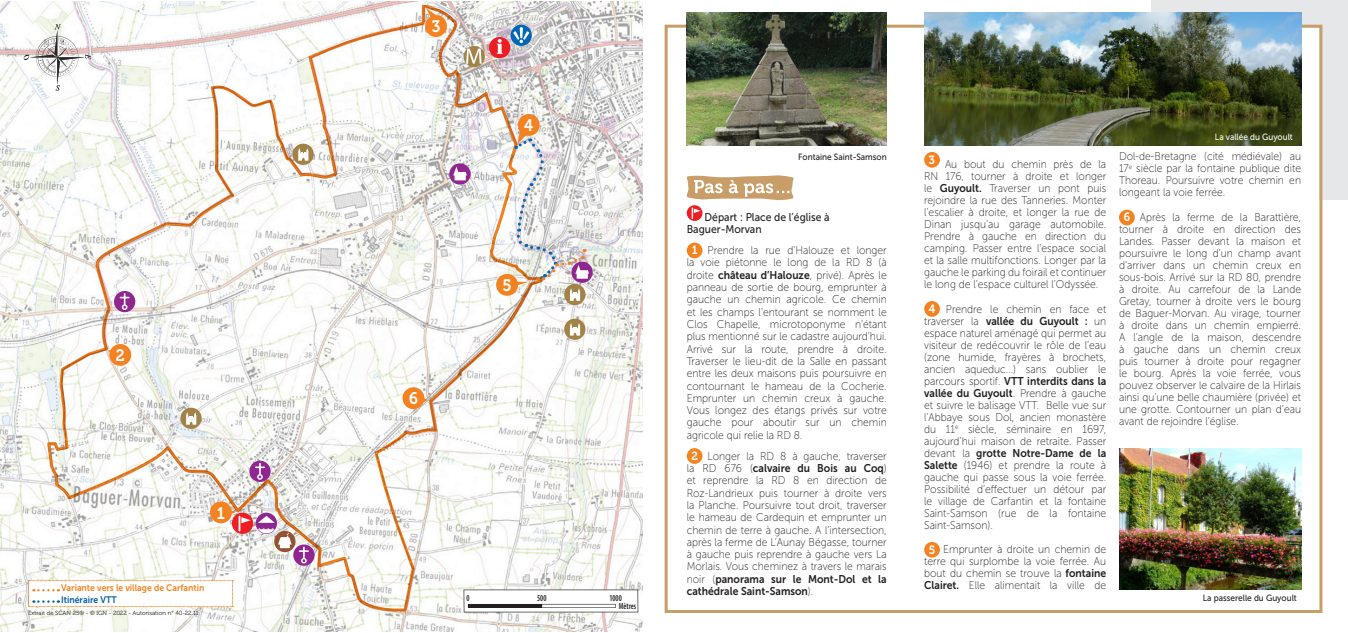
<style>
.page{position:relative;width:1348px;height:633px;background:#fff}
.page>*{position:absolute;margin:0;border:0;box-sizing:border-box;transform-origin:0 0}
.Titre_en_savoir_plus{font:16.65px "Museo 700";color:#fff;scale:.92 1}
.Titre_en_savoir_plus-2{font:12px "Museo 700";color:#fff;scale:.92 1}
.texte{font:11.25px/12px "Museo Sans 100";color:#231f20;text-align:justify;scale:.92 1}
.texte-2{font:11.25px/12.3px "Museo Sans 500";color:#231f20;scale:.92 1}
.texte-3{font:9.45px "Museo Sans 700";color:#f58220;scale:.92 1}
.texte-4{font:9.45px "Museo Sans 700";color:#015ca3;scale:.92 1}
.texte-5{font:9px "Museo Sans 500";color:#231f20;scale:.92 1}
.texte-6{font:9px "Museo Sans 500";color:#fff;scale:.92 1}
.t1{font:600 condensed 9px/7.9px "Myriad Pro";color:#231f20;scale:.85 1}
.t2{font:6px "Museo 300";color:#231f20}
.s1{font-family:"Museo Sans 700"}
</style>
<div class="page">
<img style="left:0;top:2px;width:642px;height:629px">
<svg style="left:46px;top:5px;width:499px;height:608px"></svg>
<svg style="left:28px;top:580px;width:205px;height:27px"></svg>
<div style="left:1151px;top:0;width:196px;height:27px;background:#e6e7e9"></div>
<div style="left:1319px;top:0;width:28px;height:199px;background:#e6e7e9"></div>
<svg style="left:686px;top:205px;width:16px;height:16px"></svg>
<svg style="left:686px;top:175px;width:108px;height:44px"></svg>
<div style="left:686px;top:242px;width:16px;height:16px;background:#f58220;border-radius:50%"></div>
<div style="left:686px;top:448px;width:16px;height:16px;background:#f58220;border-radius:50%"></div>
<div style="left:232px;top:512px;width:21px;height:22px;background:#ee1d23;border-radius:50%"></div>
<div style="left:210px;top:501px;width:22px;height:22px;background:#f58220;border-radius:50%"></div>
<div style="left:109px;top:344px;width:22px;height:22px;background:#f58220;border-radius:50%"></div>
<div style="left:496px;top:274px;width:22px;height:22px;background:#f58220;border-radius:50%"></div>
<div style="left:402px;top:387px;width:22px;height:22px;background:#f58220;border-radius:50%"></div>
<div style="left:425px;top:15px;width:22px;height:22px;background:#f58220;border-radius:50%"></div>
<div style="left:517px;top:114px;width:22px;height:22px;background:#f58220;border-radius:50%"></div>
<svg style="left:510px;top:25px;width:21px;height:21px"></svg>
<svg style="left:513px;top:27px;width:16px;height:16px"></svg>
<div style="left:293px;top:544px;width:21px;height:22px;background:#90268f;border-radius:50%"></div>
<svg style="left:299px;top:547px;width:9px;height:16px"></svg>
<svg style="left:249px;top:460px;width:21px;height:22px"></svg>
<svg style="left:256px;top:463px;width:8px;height:17px"></svg>
<div style="left:114px;top:291px;width:21px;height:21px;background:#90268f;border-radius:50%"></div>
<svg style="left:120px;top:294px;width:9px;height:16px"></svg>
<div style="left:571px;top:261px;width:21px;height:22px;background:#90268f;border-radius:50%"></div>
<svg style="left:449px;top:163px;width:21px;height:22px"></svg>
<svg style="left:453px;top:167px;width:13px;height:13px"></svg>
<svg style="left:274px;top:531px;width:21px;height:21px"></svg>
<div style="left:564px;top:284px;width:21px;height:21px;background:#a18347;border-radius:50%"></div>
<svg style="left:564px;top:318px;width:21px;height:22px"></svg>
<svg style="left:570px;top:323px;width:10px;height:12px"></svg>
<svg style="left:180px;top:407px;width:22px;height:22px"></svg>
<svg style="left:186px;top:412px;width:10px;height:12px"></svg>
<div style="left:292px;top:144px;width:22px;height:21px;background:#a18347;border-radius:50%"></div>
<svg style="left:298px;top:148px;width:10px;height:13px"></svg>
<svg style="left:256px;top:512px;width:21px;height:22px"></svg>
<svg style="left:257px;top:516px;width:35px;height:32px"></svg>
<svg style="left:463px;top:46px;width:22px;height:21px"></svg>
<svg style="left:466px;top:49px;width:15px;height:15px"></svg>
<div style="left:489px;top:37px;width:21px;height:21px;background:#ee1d23;border-radius:50%"></div>
<svg style="left:496px;top:39px;width:6px;height:15px"></svg>
<div style="left:924px;top:152px;width:15px;height:16px;background:#f58220;border-radius:50%"></div>
<div style="left:924px;top:301px;width:15px;height:16px;background:#f58220;border-radius:50%"></div>
<div style="left:924px;top:542px;width:15px;height:15px;background:#f58220;border-radius:50%"></div>
<div style="left:1118px;top:210px;width:16px;height:15px;background:#f58220;border-radius:50%"></div>
<img style="left:686px;top:12px;width:200px;height:134px">
<img style="left:924px;top:12px;width:376px;height:134px">
<svg style="left:426px;top:8px;width:10px;height:11px"></svg>
<svg style="left:230px;top:510px;width:21px;height:21px"></svg>
<svg style="left:423px;top:398px;width:5px;height:4px"></svg>
<svg style="left:463px;top:589px;width:175px;height:23px"></svg>
<svg style="left:24px;top:24px;width:67px;height:67px"></svg>
<svg style="left:514px;top:129px;width:75px;height:172px"></svg>
<img style="left:1119px;top:449px;width:181px;height:140px">
<p class="Titre_en_savoir_plus" style="left:116px;top:346px;width:11px">2</p>
<p class="Titre_en_savoir_plus" style="left:217px;top:503px;width:10px">1</p>
<p class="texte-3" style="left:61px;top:583px;width:157px">Variante vers le village de Carfantin</p>
<p class="texte-4" style="left:61px;top:594px;width:62px">Itinéraire VTT</p>
<p class="t2" style="left:28px;top:609px;width:172px">Extrait de SCAN 25® - © IGN - 2022 - Autorisation n° 40-22.11</p>
<p class="Titre_en_savoir_plus" style="left:431px;top:17px;width:11px">3</p>
<p class="Titre_en_savoir_plus" style="left:409px;top:389px;width:11px">6</p>
<p class="Titre_en_savoir_plus" style="left:524px;top:116px;width:11px">4</p>
<p class="Titre_en_savoir_plus" style="left:502px;top:276px;width:11px">5</p>
<p class="t1" style="left:466px;top:594px;width:5px">0</p>
<p class="t1" style="left:537px;top:594px;width:12px">500</p>
<p class="t1" style="left:618px;top:594px;width:22px;text-indent:-10px">1000<br>Mètres</p>
<p class="texte-5" style="left:798px;top:152px;width:98px">Fontaine Saint-Samson</p>
<p class="texte-2" style="left:686px;top:211px;width:157px;text-indent:18px">Départ : Place de l’église à<br>Baguer-Morvan</p>
<p class="Titre_en_savoir_plus-2" style="left:691px;top:243px;width:8px">1</p>
<p class="texte" style="left:686px;top:244px;width:219px;text-indent:21px">Prendre la rue d’Halouze et longer la voie piétonne le long de la RD 8 (à droite <span class="s1">château d’Halouze</span>, privé). Après le panneau de sortie de bourg, emprunter à gauche un chemin agricole. Ce chemin et les champs l’entourant se nomment le Clos Chapelle, microtoponyme n’étant plus mentionné sur le cadastre aujourd’hui.<br>Arrivé sur la route, prendre à droite.<br>Traverser le lieu-dit de la Salle en passant entre les deux maisons puis poursuivre en contournant le hameau de la Cocherie.<br>Emprunter un chemin creux à gauche.<br>Vous longez des étangs privés sur votre gauche pour aboutir sur un chemin agricole qui relie la RD 8.</p>
<p class="Titre_en_savoir_plus-2" style="left:691px;top:449px;width:8px">2</p>
<p class="texte" style="left:686px;top:450px;width:219px;text-indent:21px">Longer la RD 8 à gauche, traverser la RD 676 (<span class="s1">calvaire du Bois au Coq</span>) et reprendre la RD 8 en direction de Roz-Landrieux puis tourner à droite vers la Planche. Poursuivre tout droit, traverser le hameau de Cardequin et emprunter un chemin de terre à gauche. A l’intersection, après la ferme de L’Aunay Bégasse, tourner à gauche puis reprendre à gauche vers La Morlais. Vous cheminez à travers le marais noir (<span class="s1">panorama sur le Mont-Dol et la cathédrale Saint-Samson</span>).</p>
<p class="Titre_en_savoir_plus-2" style="left:928px;top:153px;width:8px">3</p>
<p class="texte" style="left:924px;top:158px;width:199px;text-indent:21px">Au bout du chemin près de la RN 176, tourner à droite et longer le <span class="s1">Guyoult.</span> Traverser un pont puis rejoindre la rue des Tanneries. Monter l’escalier à droite, et longer la rue de Dinan jusqu’au garage automobile.<br>Prendre à gauche en direction du camping. Passer entre l’espace social et la salle multifonctions. Longer par la gauche le parking du foirail et continuer le long de l’espace culturel l’Odyssée.</p>
<p class="Titre_en_savoir_plus-2" style="left:928px;top:302px;width:9px">4</p>
<p class="texte" style="left:924px;top:303px;width:199px;text-indent:22px">Prendre le chemin en face et traverser la <span class="s1">vallée du Guyoult :</span> un espace naturel aménagé qui permet au visiteur de redécouvrir le rôle de l’eau (zone humide, frayères à brochets, ancien aqueduc...) sans oublier le parcours sportif. <span class="s1">VTT interdits dans la vallée du Guyoult</span>. Prendre à gauche et suivre le balisage VTT. Belle vue sur l’Abbaye sous Dol, ancien monastère du 11<sup>e</sup> siècle, séminaire en 1697, aujourd’hui maison de retraite. Passer devant la <span class="s1">grotte Notre-Dame de la Salette</span> (1946) et prendre la route à gauche qui passe sous la voie ferrée.<br>Possibilité d’effectuer un détour par le village de Carfantin et la fontaine Saint-Samson (rue de la fontaine Saint-Samson).</p>
<p class="Titre_en_savoir_plus-2" style="left:928px;top:542px;width:9px">5</p>
<p class="texte" style="left:924px;top:543px;width:199px;text-indent:19px">Emprunter à droite un chemin de terre qui surplombe la voie ferrée. Au bout du chemin se trouve la <span class="s1">fontaine Clairet.</span> Elle alimentait la ville de</p>
<p class="texte-6" style="left:1214px;top:132px;width:86px">La vallée du Guyoult</p>
<p class="texte" style="left:1118px;top:151px;width:199px">Dol-de-Bretagne (cité médiévale) au 17<sup>e</sup> siècle par la fontaine publique dite Thoreau. Poursuivre votre chemin en longeant la voie ferrée.</p>
<p class="Titre_en_savoir_plus-2" style="left:1123px;top:210px;width:8px">6</p>
<p class="texte" style="left:1118px;top:211px;width:199px;text-indent:21px">Après la ferme de la Barattière, tourner à droite en direction des Landes. Passer devant la maison et poursuivre le long d’un champ avant d’arriver dans un chemin creux en sous-bois. Arrivé sur la RD 80, prendre à droite. Au carrefour de la Lande Gretay, tourner à droite vers le bourg de Baguer-Morvan. Au virage, tourner à droite dans un chemin empierré.<br>A l’angle de la maison, descendre à gauche dans un chemin creux puis tourner à droite pour regagner le bourg. Après la voie ferrée, vous pouvez observer le calvaire de la Hirlais ainsi qu’une belle chaumière (privée) et une grotte. Contourner un plan d’eau avant de rejoindre l’église.</p>
<p class="texte-5" style="left:1202px;top:593px;width:103px">La passerelle du Guyoult</p>
</div>
